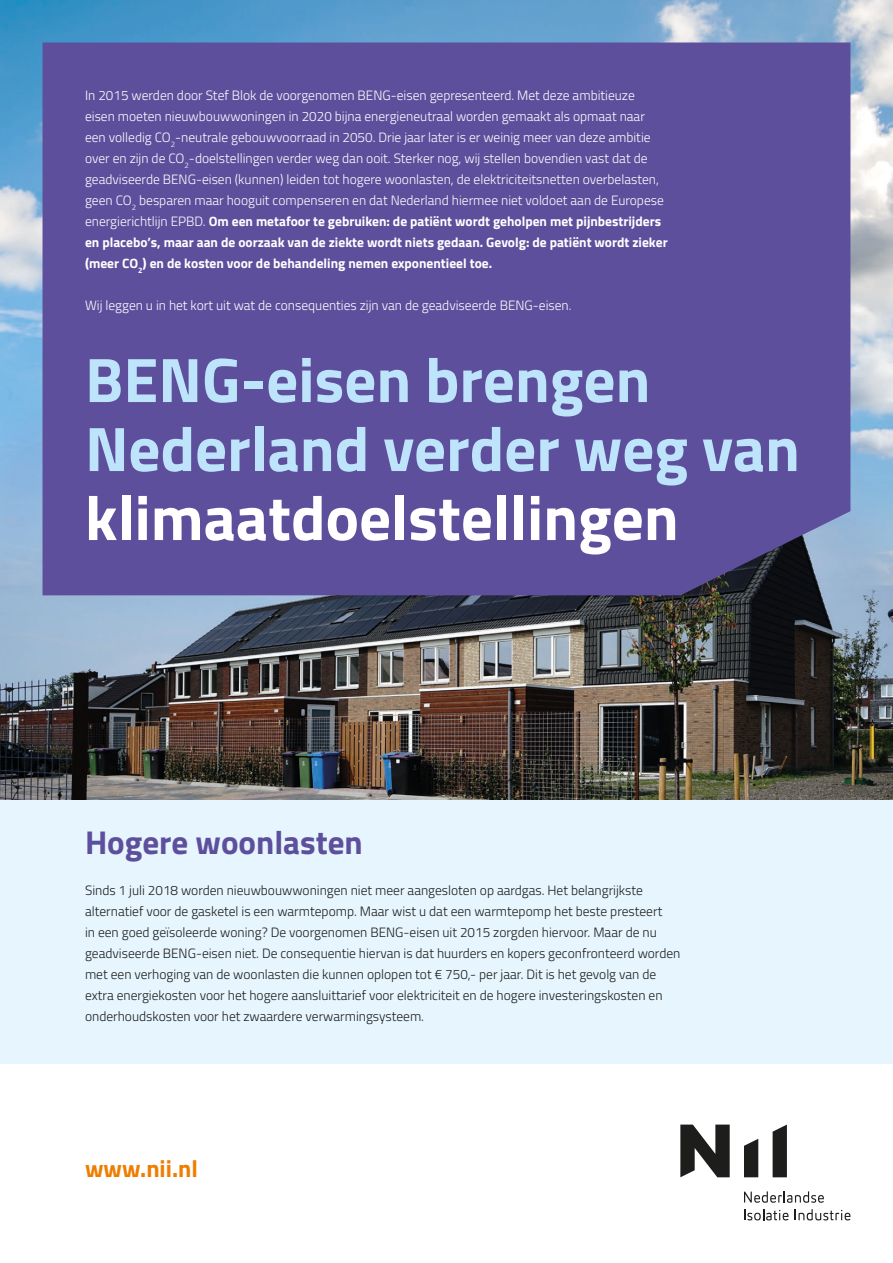
<style>
.page{position:relative;width:893px;height:1263px;background:#fff}
.page>*{position:absolute;margin:0;border:0;box-sizing:border-box;transform-origin:0 0}
.t1{font:700 63px/69px "Titillium Web";color:#bde4fa}
.t2{font:700 63px "Titillium Web";color:#fff}
.t3{font:700 33px "Titillium Web";color:#5e4f9c}
.t4{font:700 24px "Titillium Web";color:#ef7d00}
.t5{font:300 13.5px/21px "Titillium Web";color:#fff}
.t6{font:300 13.5px/21px "Titillium Web";color:#1d1d1b}
.s1{font-weight:700}
</style>
<div class="page">
<div style="left:0;top:0;width:893px;height:1063px;background:#e6f5fe"></div>
<img style="left:0;top:0;width:893px;height:799px">
<div style="left:43px;top:43px;width:807px;height:552px;background:#5e4f9c"></div>
<svg style="left:744px;top:1139px;width:14px;height:38px"></svg>
<svg style="left:773px;top:1124px;width:14px;height:53px"></svg>
<svg style="left:680px;top:1124px;width:50px;height:53px"></svg>
<svg style="left:744px;top:1209px;width:44px;height:11px"></svg>
<svg style="left:794px;top:1209px;width:56px;height:11px"></svg>
<svg style="left:744px;top:1191px;width:80px;height:12px"></svg>
<p class="t5" style="left:85px;top:84px;width:584px">In 2015 werden door Stef Blok de voorgenomen BENG-eisen gepresenteerd. Met deze ambitieuze eisen moeten nieuwbouwwoningen in 2020 bijna energieneutraal worden gemaakt als opmaat naar een volledig CO<sub>2</sub>-neutrale gebouwvoorraad in 2050. Drie jaar later is er weinig meer van deze ambitie over en zijn de CO<sub>2</sub>-doelstellingen verder weg dan ooit. Sterker nog, wij stellen bovendien vast dat de geadviseerde BENG-eisen (kunnen) leiden tot hogere woonlasten, de elektriciteitsnetten overbelasten, geen CO<sub>2</sub> besparen maar hooguit compenseren en dat Nederland hiermee niet voldoet aan de Europese energierichtlijn EPBD. <span class="s1">Om een metafoor te gebruiken: de patiënt wordt geholpen met pijnbestrijders en placebo’s, maar aan de oorzaak van de ziekte wordt niets gedaan. Gevolg: de patiënt wordt zieker (meer CO</span><sub>2</sub><span class="s1">) en de kosten voor de behandeling nemen exponentieel toe.</span></p>
<p class="t5" style="left:85px;top:294px;width:488px">Wij leggen u in het kort uit wat de consequenties zijn van de geadviseerde BENG-eisen.</p>
<h1 class="t1" style="left:85px;top:342px;width:716px">BENG-eisen brengen<br>Nederland verder weg van</h1>
<h1 class="t2" style="left:85px;top:470px;width:595px">klimaatdoelstellingen</h1>
<h2 class="t3" style="left:85px;top:817px;width:279px">Hogere woonlasten</h2>
<p class="t6" style="left:85px;top:879px;width:597px">Sinds 1 juli 2018 worden nieuwbouwwoningen niet meer aangesloten op aardgas. Het belangrijkste alternatief voor de gasketel is een warmtepomp. Maar wist u dat een warmtepomp het beste presteert<br>in een goed geïsoleerde woning? De voorgenomen BENG-eisen uit 2015 zorgden hiervoor. Maar de nu geadviseerde BENG-eisen niet. De consequentie hiervan is dat huurders en kopers geconfronteerd worden met een verhoging van de woonlasten die kunnen oplopen tot € 750,- per jaar. Dit is het gevolg van de extra energiekosten voor het hogere aansluittarief voor elektriciteit en de hogere investeringskosten en onderhoudskosten voor het zwaardere verwarmingsysteem.</p>
<h3 class="t4" style="left:85px;top:1150px;width:114px">www.nii.nl</h3>
</div>
